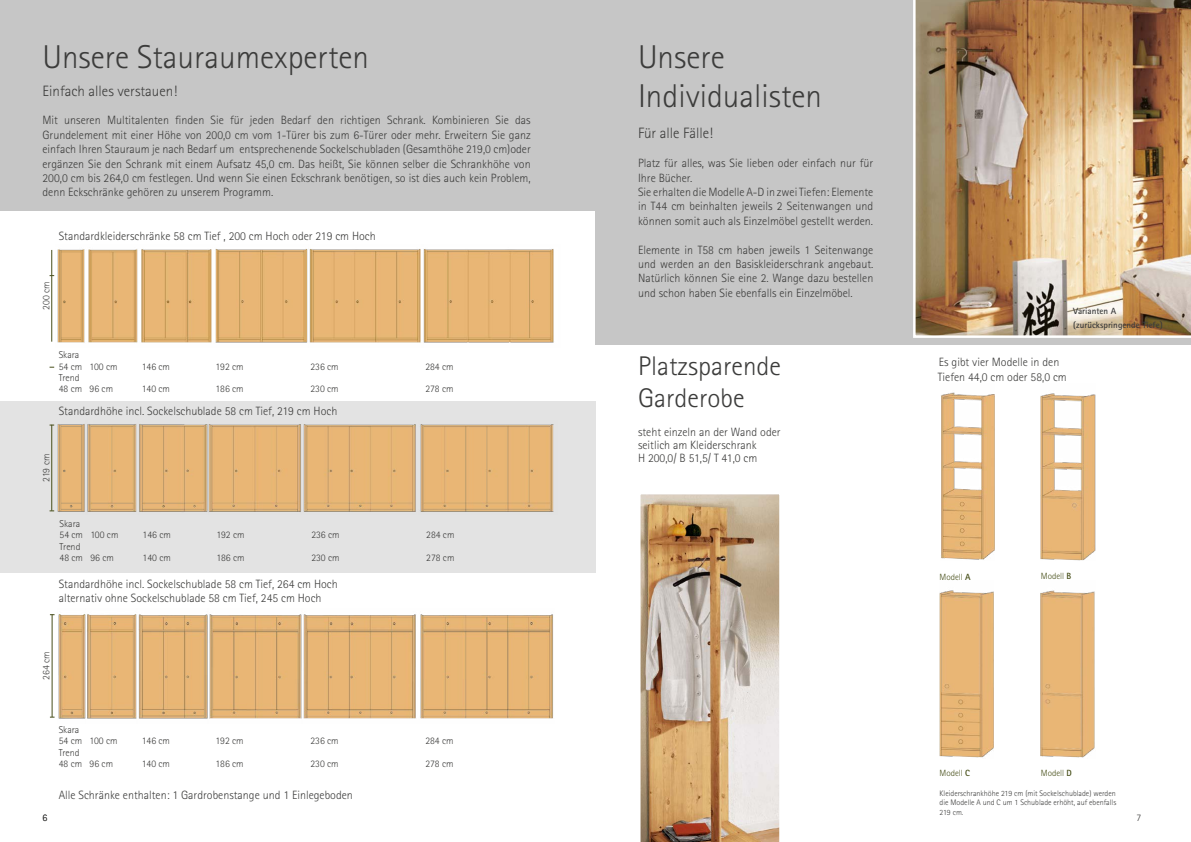
<style>
.page{position:relative;width:1191px;height:842px;background:#fff}
.page>*{position:absolute;margin:0;border:0;box-sizing:border-box;transform-origin:0 0}
.t1{font:300 33px/39.6px "Rotis Sans Serif";color:#3c3c3b}
.t2{font:300 27px/32.4px "Rotis Sans Serif";color:#3c3c3b}
.t3{font:300 15px "Rotis Sans Serif";color:#3c3c3b}
.t4{font:300 12px/14.4px "Rotis Sans Serif";color:#3c3c3b}
.t5{font:300 10px "Rotis Sans Serif";color:#3c3c3b}
.t6{font:700 9px/14.4px "Rotis Sans Serif";color:#3c3c3b}
.t7{font:300 9px "Rotis Sans Serif";color:#444c15}
.t8{font:300 8px/9.6px "Rotis Sans Serif";color:#3c3c3b;text-align:justify}
.s1{font-weight:700}
</style>
<div class="page">
<div style="left:595px;top:0;width:596px;height:344px;background:#c6c6c6"></div>
<div style="left:0;top:0;width:595px;height:211px;background:#c6c6c6"></div>
<div style="left:0;top:402px;width:595px;height:171px;background:#e3e3e3"></div>
<img style="left:58px;top:614px;width:495px;height:105px">
<hr style="left:52px;top:614px;width:1px;height:103px;background:#474e1b">
<hr style="left:51px;top:250px;width:1px;height:92px;background:#474e1b">
<img style="left:57px;top:249px;width:28px;height:94px">
<img style="left:88px;top:249px;width:466px;height:94px">
<hr style="left:51px;top:425px;width:1px;height:86px;background:#474e1b">
<img style="left:57px;top:424px;width:28px;height:88px">
<img style="left:87px;top:424px;width:467px;height:88px">
<img style="left:941px;top:392px;width:53px;height:168px">
<img style="left:1040px;top:393px;width:55px;height:168px">
<img style="left:939px;top:590px;width:54px;height:168px">
<img style="left:1040px;top:590px;width:55px;height:168px">
<img style="left:913px;top:0;width:278px;height:338px">
<img style="left:640px;top:494px;width:140px;height:348px">
<h1 class="t1" style="left:43px;top:37px;width:328px">Unsere Stauraumexperten</h1>
<p class="t3" style="left:43px;top:82px;width:136px">Einfach alles verstauen!</p>
<p class="t4" style="left:43px;top:113px;width:490px;text-align:justify">Mit unseren Multitalenten finden Sie fü r jeden Bedarf den richtigen Schrank. Kombinieren Sie das Grundelement mit einer Höhe von 200,0 cm vom 1-Türer bis zum 6-Tü rer oder mehr. Erweitern Sie ganz einfach Ihren Stauraum je nach Bedarf um entsprechenende Sockelschubladen (Gesamthöhe 219,0 cm)oder ergänzen Sie den Schrank mit einem Aufsatz 45,0 cm. Das heißt, Sie können selber die Schrankhöhe von 200,0 cm bis 264,0 cm festlegen. Und wenn Sie einen Eckschrank benötigen, so ist dies auch kein Problem, denn Eckschränke gehören zu unserem Programm.</p>
<p class="t4" style="left:59px;top:228px;width:319px">Standardkleiderschränke 58 cm Tief , 200 cm Hoch oder 219 cm Hoch</p>
<p class="t5" style="left:40px;top:310px;width:30px;rotate:-90deg">200 cm</p>
<p class="t5" style="left:59px;top:349px;width:22px">Skara</p>
<p class="t5" style="left:59px;top:383px;width:56px">48 cm 96 cm</p>
<p class="t5" style="left:142px;top:383px;width:30px">140 cm</p>
<p class="t5" style="left:215px;top:383px;width:30px">186 cm</p>
<p class="t5" style="left:310px;top:383px;width:30px">230 cm</p>
<p class="t5" style="left:425px;top:383px;width:30px">278 cm</p>
<p class="t5" style="left:59px;top:361px;width:60px">54 cm 100 cm</p>
<p class="t5" style="left:142px;top:361px;width:30px">146 cm</p>
<p class="t5" style="left:215px;top:361px;width:30px">192 cm</p>
<p class="t5" style="left:310px;top:361px;width:30px">236 cm</p>
<p class="t5" style="left:425px;top:361px;width:30px">284 cm</p>
<p class="t5" style="left:59px;top:372px;width:22px">Trend</p>
<p class="t4" style="left:59px;top:404px;width:280px">Standardhöhe incl. Sockelschublade 58 cm Tief, 219 cm Hoch</p>
<p class="t5" style="left:40px;top:482px;width:29px;rotate:-90deg">219 cm</p>
<p class="t5" style="left:60px;top:518px;width:22px">Skara</p>
<p class="t5" style="left:60px;top:552px;width:56px">48 cm 96 cm</p>
<p class="t5" style="left:143px;top:552px;width:30px">140 cm</p>
<p class="t5" style="left:216px;top:552px;width:30px">186 cm</p>
<p class="t5" style="left:311px;top:552px;width:30px">230 cm</p>
<p class="t5" style="left:426px;top:552px;width:30px">278 cm</p>
<p class="t5" style="left:60px;top:529px;width:60px">54 cm 100 cm</p>
<p class="t5" style="left:143px;top:529px;width:30px">146 cm</p>
<p class="t5" style="left:216px;top:529px;width:30px">192 cm</p>
<p class="t5" style="left:311px;top:529px;width:30px">236 cm</p>
<p class="t5" style="left:426px;top:529px;width:30px">284 cm</p>
<p class="t5" style="left:60px;top:541px;width:22px">Trend</p>
<p class="t4" style="left:59px;top:577px;width:281px">Standardhöhe incl. Sockelschublade 58 cm Tief, 264 cm Hoch alternativ ohne Sockelschublade 58 cm Tief, 245 cm Hoch</p>
<p class="t5" style="left:40px;top:680px;width:30px;rotate:-90deg">264 cm</p>
<p class="t5" style="left:43px;top:812px;width:6px">6</p>
<p class="t5" style="left:59px;top:724px;width:22px">Skara</p>
<p class="t5" style="left:59px;top:758px;width:56px">48 cm 96 cm</p>
<p class="t5" style="left:142px;top:758px;width:30px">140 cm</p>
<p class="t5" style="left:215px;top:758px;width:30px">186 cm</p>
<p class="t5" style="left:310px;top:758px;width:30px">230 cm</p>
<p class="t5" style="left:425px;top:758px;width:30px">278 cm</p>
<p class="t5" style="left:59px;top:735px;width:60px">54 cm 100 cm</p>
<p class="t5" style="left:142px;top:735px;width:30px">146 cm</p>
<p class="t5" style="left:215px;top:735px;width:30px">192 cm</p>
<p class="t5" style="left:310px;top:735px;width:30px">236 cm</p>
<p class="t5" style="left:425px;top:735px;width:30px">284 cm</p>
<p class="t5" style="left:59px;top:746px;width:22px">Trend</p>
<p class="t4" style="left:59px;top:788px;width:296px">Alle Schränke enthalten: 1 Gardrobenstange und 1 Einlegeboden</p>
<h1 class="t1" style="left:638px;top:37px;width:185px">Unsere<br>Individualisten</h1>
<p class="t3" style="left:638px;top:125px;width:76px">Für alle Fälle!</p>
<p class="t4" style="left:638px;top:156px;width:237px">Platz für alles, was Sie lieben oder einfach nur für Ihre Bücher.<br>Sie erhalten die Modelle A-D in zwei Tiefen: Elemente in T44 cm beinhalten jeweils 2 Seitenwangen und können somit auch als Einzelmöbel gestellt werden.</p>
<p class="t4" style="left:638px;top:242px;width:237px;text-align:justify">Elemente in T58 cm haben jeweils 1 Seitenwange und werden an den Basiskleiderschrank angebaut.<br>Natürlich können Sie eine 2. Wange dazu bestellen und schon haben Sie ebenfalls ein Einzelmöbel.</p>
<h2 class="t2" style="left:638px;top:350px;width:144px">Platzsparende<br>Garderobe</h2>
<p class="t4" style="left:638px;top:426px;width:144px;line-height:13px">steht einzeln an der Wand oder seitlich am Kleiderschrank<br>H 200,0/ B 51,5/ T 41,0 cm</p>
<p class="t6" style="left:1073px;top:304px;width:91px">Varianten A (zurückspringende Tiefe)</p>
<p class="t4" style="left:938px;top:355px;width:130px">Es gibt vier Modelle in den<br>Tiefen 44,0 cm oder 58,0 cm</p>
<p class="t7" style="left:939px;top:572px;width:32px">Modell <span class="s1">A</span></p>
<p class="t7" style="left:1040px;top:571px;width:32px">Modell <span class="s1">B</span></p>
<p class="t7" style="left:939px;top:768px;width:32px">Modell <span class="s1">C</span></p>
<p class="t7" style="left:1040px;top:768px;width:32px">Modell <span class="s1">D</span></p>
<p class="t8" style="left:939px;top:788px;width:178px">Kleiderschrankhöhe 219 cm (mit Sockelschublade) werden die Modelle A und C um 1 Schublade erhöht, auf ebenfalls 219 cm.</p>
<p class="t5" style="left:1136px;top:812px;width:6px">7</p>
</div>
